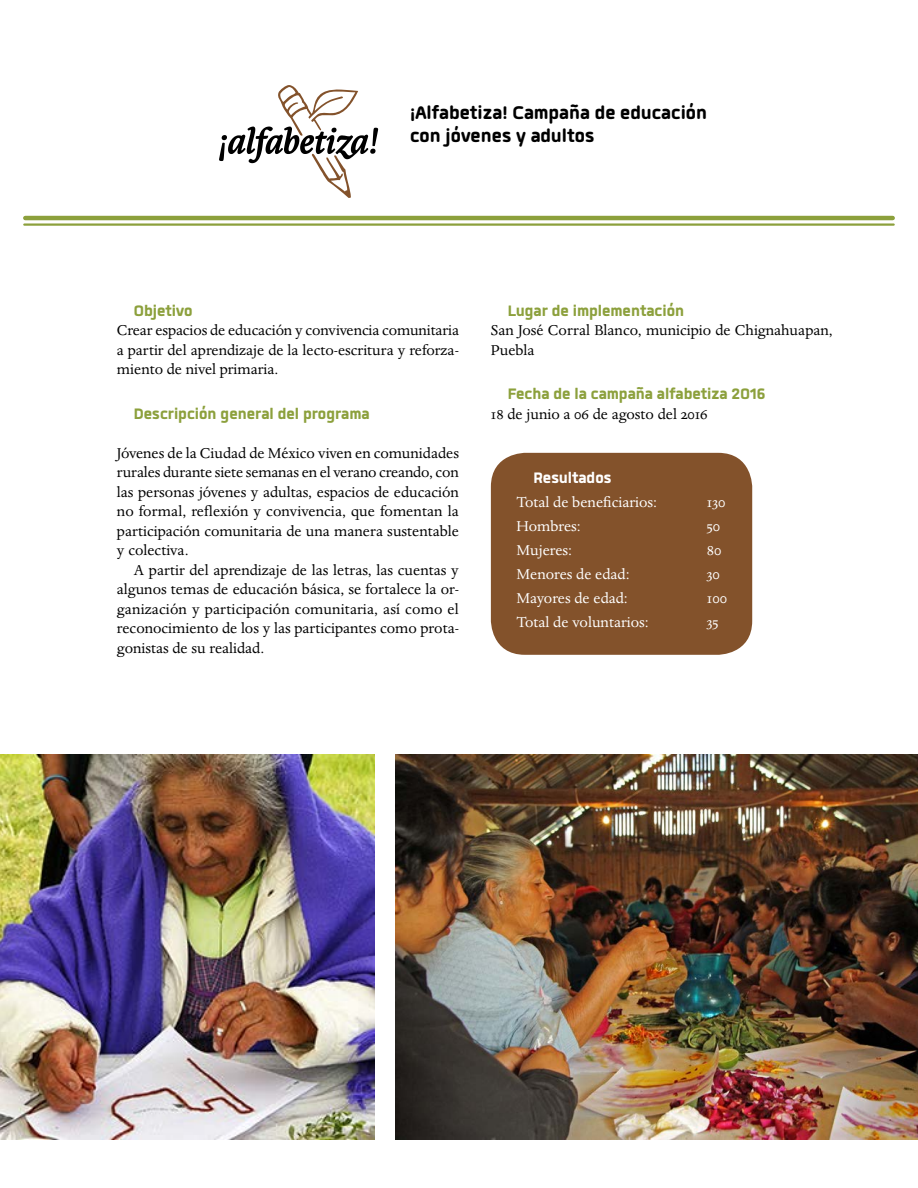
<style>
.page{position:relative;width:918px;height:1188px;background:#fff}
.page>*{position:absolute;margin:0;border:0;box-sizing:border-box;transform-origin:0 0}
.t1{font:800 25.5px/22.5px "Quan Rounded";color:#000}
.t2{font:800 21px "Quan";color:#8ca03c}
.t3{font:800 21px "Quan";color:#fff}
.t4{font:16.5px/19.5px "Dante MT Std";color:#000;text-align:justify}
.t5{font:16.5px "Dante MT Std";color:#fff}
</style>
<div class="page">
<div style="left:491px;top:453px;width:261px;height:202px;background:#83522b;border-radius:34px"></div>
<svg style="left:219px;top:85px;width:159px;height:113px"></svg>
<hr style="left:24px;top:223px;width:870px;height:3px;background:#8ca03c">
<hr style="left:25px;top:216px;width:868px;height:4px;background:#8ca03c">
<img style="left:395px;top:755px;width:523px;height:385px">
<img style="left:0;top:755px;width:374px;height:385px">
<h1 class="t1" style="left:410px;top:101px;width:298px">¡Alfabetiza! Campaña de educación con jóvenes y adultos</h1>
<p class="t2" style="left:134px;top:300px;width:60px">Objetivo</p>
<p class="t4" style="left:117px;top:320px;width:344px">Crear espacios de educación y convivencia comunitaria a partir del aprendizaje de la lecto-escritura y reforza&shy;miento de nivel primaria.</p>
<p class="t2" style="left:134px;top:403px;width:237px">Descripción general del programa</p>
<p class="t4" style="left:117px;top:443px;width:344px">Jóvenes de la Ciudad de México viven en comunidades rurales durante siete semanas en el verano creando, con las personas jóvenes y adultas, espacios de educación no formal, reflexión y convivencia, que fomentan la participación comunitaria de una manera sustentable y colectiva.</p>
<p class="t4" style="left:117px;top:560px;width:344px;text-indent:17px">A partir del aprendizaje de las letras, las cuentas y algunos temas de educación básica, se fortalece la or&shy;ganización y participación comunitaria, así como el reconocimiento de los y las participantes como prota&shy;gonistas de su realidad.</p>
<p class="t2" style="left:508px;top:300px;width:178px">Lugar de implementación</p>
<p class="t4" style="left:491px;top:320px;width:344px">San José Corral Blanco, municipio de Chignahuapan,<br>Puebla</p>
<p class="t2" style="left:508px;top:384px;width:259px">Fecha de la campaña alfabetiza 2016</p>
<p class="t4" style="left:491px;top:404px;width:218px">18 de junio a 06 de agosto del 2016</p>
<p class="t3" style="left:533px;top:468px;width:80px">Resultados</p>
<p class="t5" style="left:516px;top:492px;width:142px">Total de beneficiarios:</p>
<p class="t5" style="left:707px;top:492px;width:20px">130</p>
<p class="t5" style="left:516px;top:516px;width:66px">Hombres:</p>
<p class="t5" style="left:707px;top:516px;width:15px">50</p>
<p class="t5" style="left:516px;top:540px;width:57px">Mujeres:</p>
<p class="t5" style="left:707px;top:540px;width:16px">80</p>
<p class="t5" style="left:516px;top:564px;width:115px">Menores de edad:</p>
<p class="t5" style="left:707px;top:564px;width:15px">30</p>
<p class="t5" style="left:516px;top:588px;width:113px">Mayores de edad:</p>
<p class="t5" style="left:707px;top:588px;width:22px">100</p>
<p class="t5" style="left:516px;top:612px;width:134px">Total de voluntarios:</p>
<p class="t5" style="left:707px;top:612px;width:13px">35</p>
</div>
